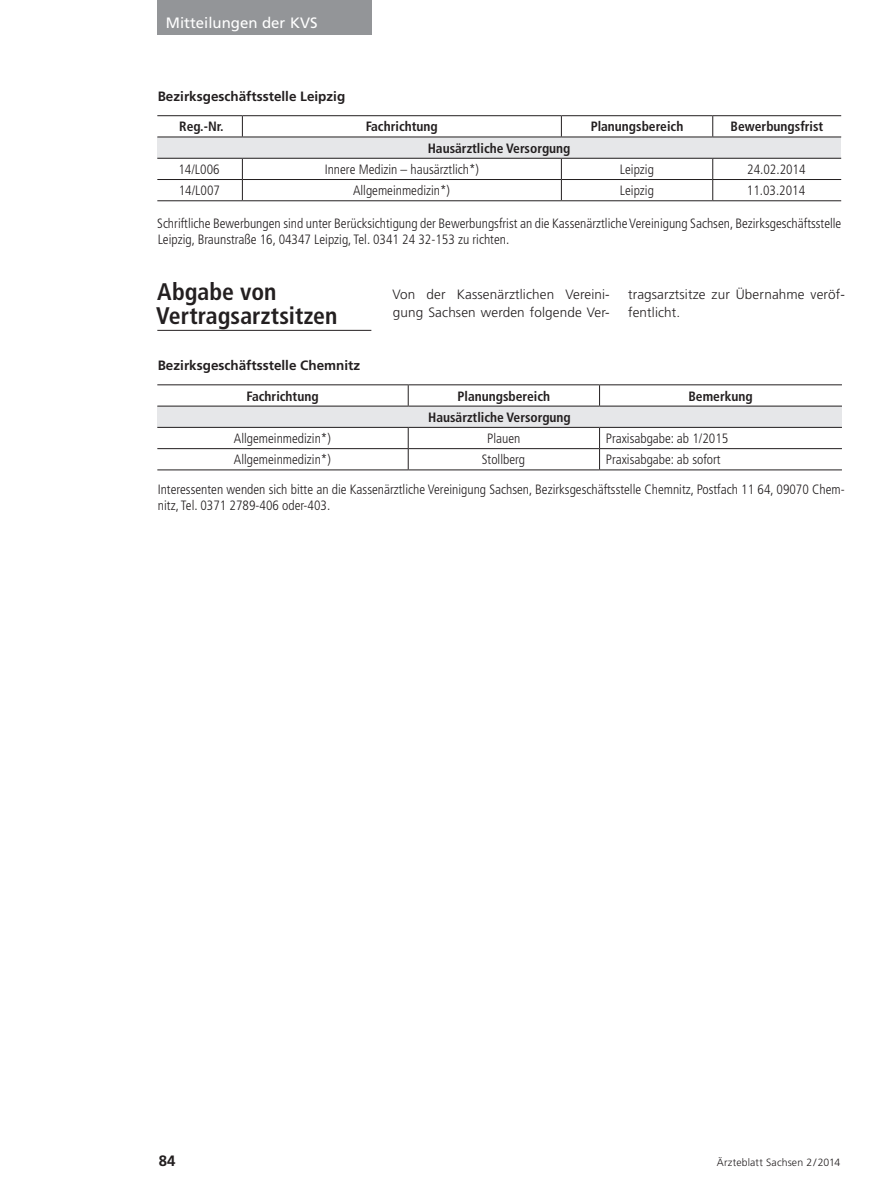
<style>
.page{position:relative;width:893px;height:1191px;background:#fff}
.page>*{position:absolute;margin:0;border:0;box-sizing:border-box;transform-origin:0 0}
.Überschrift{font:700 condensed 24px/24px "Frutiger";color:#231f20}
.t1{font:15px "Frutiger";color:#fff}
.t2{font:700 15px "Frutiger";color:#231f20}
.t3{font:300 condensed 13.5px/16.2px "Frutiger";color:#231f20}
.t4{font:700 condensed 13.5px "Frutiger";color:#231f20}
.Text_allgemein{font:300 13.5px/17.9px "Frutiger";letter-spacing:.01em;color:#231f20}
.t5{font:700 13.5px "Frutiger";color:#231f20}
.t6{font:300 10.5px "Frutiger";letter-spacing:.01em;color:#231f20}
</style>
<div class="page">
<div style="left:157px;top:137px;width:684px;height:21px;background:#e6e7e9"></div>
<hr style="left:157px;top:115px;width:85px;height:1px;background:#231f20">
<hr style="left:242px;top:115px;width:319px;height:1px;background:#231f20">
<svg style="left:242px;top:116px;width:1px;height:21px"></svg>
<hr style="left:561px;top:115px;width:152px;height:1px;background:#231f20">
<svg style="left:561px;top:116px;width:1px;height:21px"></svg>
<hr style="left:713px;top:115px;width:128px;height:1px;background:#231f20">
<svg style="left:712px;top:116px;width:1px;height:21px"></svg>
<hr style="left:157px;top:137px;width:85px;height:1px;background:#231f20">
<hr style="left:242px;top:137px;width:319px;height:1px;background:#231f20">
<hr style="left:561px;top:137px;width:152px;height:1px;background:#231f20">
<hr style="left:713px;top:137px;width:128px;height:1px;background:#231f20">
<hr style="left:157px;top:158px;width:85px;height:1px;background:#231f20">
<hr style="left:242px;top:158px;width:319px;height:1px;background:#231f20">
<hr style="left:561px;top:158px;width:152px;height:1px;background:#231f20">
<hr style="left:713px;top:158px;width:128px;height:1px;background:#231f20">
<hr style="left:157px;top:179px;width:85px;height:1px;background:#231f20">
<hr style="left:242px;top:179px;width:319px;height:1px;background:#231f20">
<svg style="left:242px;top:159px;width:1px;height:41px"></svg>
<hr style="left:561px;top:179px;width:152px;height:1px;background:#231f20">
<svg style="left:561px;top:159px;width:1px;height:41px"></svg>
<hr style="left:713px;top:179px;width:128px;height:1px;background:#231f20">
<svg style="left:712px;top:159px;width:1px;height:41px"></svg>
<hr style="left:157px;top:200px;width:85px;height:1px;background:#231f20">
<hr style="left:242px;top:200px;width:319px;height:1px;background:#231f20">
<hr style="left:561px;top:200px;width:152px;height:1px;background:#231f20">
<hr style="left:713px;top:200px;width:128px;height:1px;background:#231f20">
<hr style="left:157px;top:330px;width:214px;height:1px;background:#231f20">
<div style="left:157px;top:406px;width:685px;height:21px;background:#e6e7e9"></div>
<hr style="left:157px;top:384px;width:251px;height:1px;background:#231f20">
<hr style="left:408px;top:384px;width:192px;height:1px;background:#231f20">
<svg style="left:408px;top:385px;width:1px;height:21px"></svg>
<hr style="left:600px;top:384px;width:242px;height:1px;background:#231f20">
<svg style="left:599px;top:385px;width:1px;height:21px"></svg>
<hr style="left:157px;top:406px;width:251px;height:1px;background:#231f20">
<hr style="left:408px;top:406px;width:192px;height:1px;background:#231f20">
<hr style="left:600px;top:406px;width:242px;height:1px;background:#231f20">
<hr style="left:157px;top:427px;width:251px;height:1px;background:#231f20">
<hr style="left:408px;top:427px;width:192px;height:1px;background:#231f20">
<hr style="left:600px;top:427px;width:242px;height:1px;background:#231f20">
<hr style="left:157px;top:448px;width:251px;height:1px;background:#231f20">
<hr style="left:408px;top:448px;width:192px;height:1px;background:#231f20">
<svg style="left:408px;top:428px;width:1px;height:41px"></svg>
<hr style="left:600px;top:448px;width:242px;height:1px;background:#231f20">
<svg style="left:599px;top:428px;width:1px;height:41px"></svg>
<hr style="left:157px;top:469px;width:251px;height:1px;background:#231f20">
<hr style="left:408px;top:469px;width:192px;height:1px;background:#231f20">
<hr style="left:600px;top:469px;width:242px;height:1px;background:#231f20">
<div style="left:157px;top:0;width:214px;height:34px;background:#939598"></div>
<p class="t1" style="left:166px;top:14px;width:153px">Mitteilungen der KVS</p>
<p class="t5" style="left:158px;top:88px;width:189px">Bezirksgeschäftsstelle Leipzig</p>
<p class="t4" style="left:179px;top:119px;width:46px">Reg.-Nr.</p>
<p class="t4" style="left:366px;top:119px;width:74px">Fachrichtung</p>
<p class="t4" style="left:591px;top:119px;width:94px">Planungsbereich</p>
<p class="t4" style="left:731px;top:119px;width:94px">Bewerbungsfrist</p>
<p class="t4" style="left:428px;top:140px;width:144px">Hausärztliche Versorgung</p>
<p class="t3" style="left:178px;top:161px;width:43px">14/L006</p>
<p class="t3" style="left:325px;top:161px;width:156px">Innere Medizin – hausärztlich*)</p>
<p class="t3" style="left:620px;top:161px;width:36px">Leipzig</p>
<p class="t3" style="left:747px;top:161px;width:60px">24.02.2014</p>
<p class="t3" style="left:179px;top:183px;width:43px">14/L007</p>
<p class="t3" style="left:353px;top:183px;width:99px">Allgemeinmedizin*)</p>
<p class="t3" style="left:620px;top:183px;width:36px">Leipzig</p>
<p class="t3" style="left:747px;top:183px;width:60px">11.03.2014</p>
<p class="t3" style="left:157px;top:215px;width:686px">Schriftliche Bewerbungen sind unter Berücksichtigung der Bewerbungsfrist an die Kassenärztliche Vereinigung Sachsen, Bezirksgeschäftsstelle<br>Leipzig, Braunstraße 16, 04347 Leipzig, Tel. 0341 24 32-153 zu richten.</p>
<p class="Überschrift" style="left:156px;top:279px;width:183px">Abgabe von<br>Vertragsarztsitzen</p>
<p class="t5" style="left:158px;top:357px;width:204px">Bezirksgeschäftsstelle Chemnitz</p>
<p class="t4" style="left:247px;top:388px;width:74px">Fachrichtung</p>
<p class="t4" style="left:457px;top:388px;width:94px">Planungsbereich</p>
<p class="t4" style="left:688px;top:388px;width:66px">Bemerkung</p>
<p class="t4" style="left:428px;top:409px;width:144px">Hausärztliche Versorgung</p>
<p class="t3" style="left:234px;top:430px;width:99px">Allgemeinmedizin*)</p>
<p class="t3" style="left:487px;top:430px;width:35px">Plauen</p>
<p class="t3" style="left:606px;top:430px;width:124px">Praxisabgabe: ab 1/2015</p>
<p class="t3" style="left:234px;top:452px;width:99px">Allgemeinmedizin*)</p>
<p class="t3" style="left:482px;top:452px;width:45px">Stollberg</p>
<p class="t3" style="left:606px;top:452px;width:116px">Praxisabgabe: ab sofort</p>
<p class="t3" style="left:158px;top:481px;width:687px">Interessenten wenden sich bitte an die Kassenärztliche Vereinigung Sachsen, Bezirksgeschäftsstelle Chemnitz, Postfach 11 64, 09070 Chem&shy;nitz, Tel. 0371 2789-406 oder-403.</p>
<p class="Text_allgemein" style="left:392px;top:286px;width:219px">Von der Kassenärztlichen Vereini&shy;gung Sachsen werden folgende Ver-</p>
<p class="Text_allgemein" style="left:628px;top:286px;width:218px">tragsarztsitze zur Übernahme veröf&shy;fentlicht.</p>
<p class="t2" style="left:159px;top:1151px;width:18px">84</p>
<p class="t6" style="left:717px;top:1156px;width:125px">Ärzteblatt Sachsen 2/2014</p>
</div>
